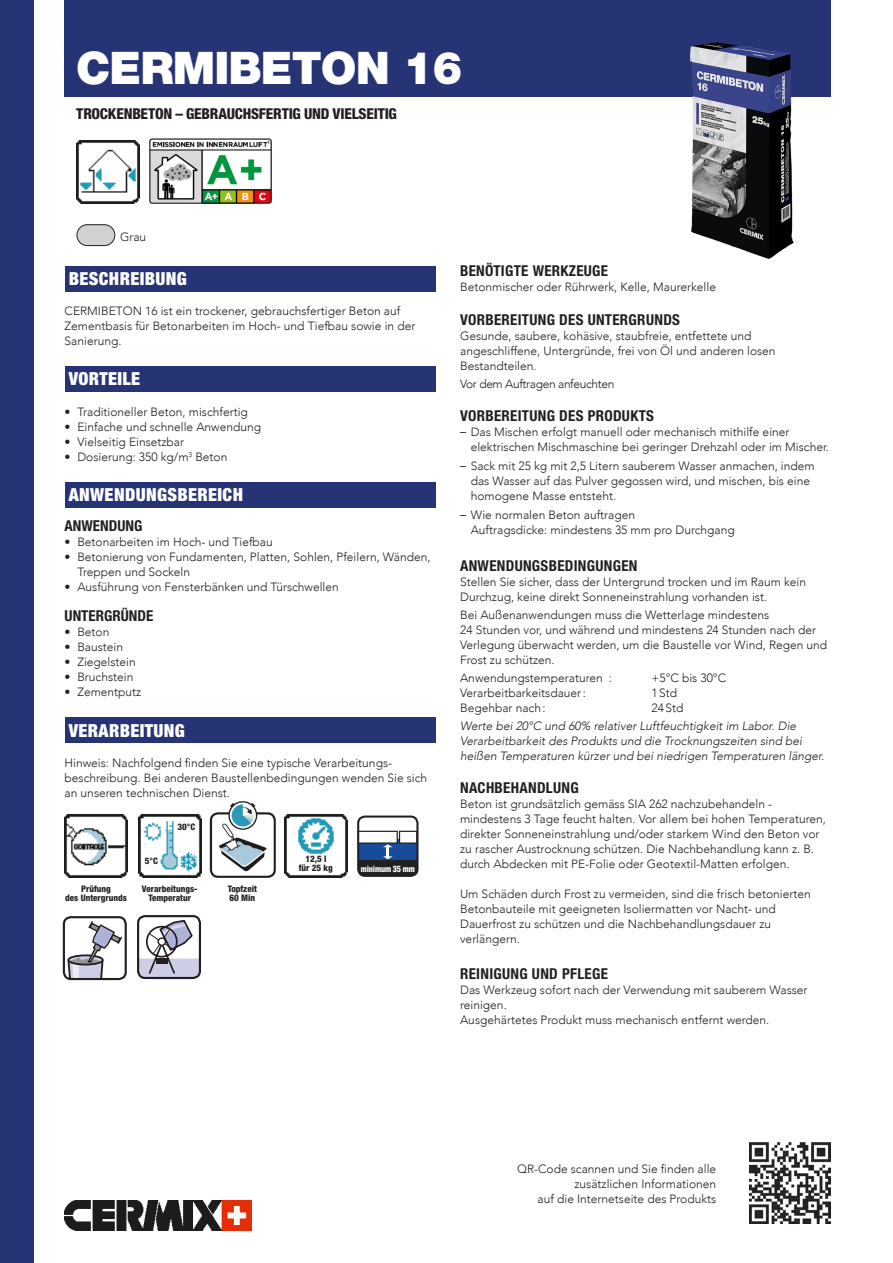
<style>
.page{position:relative;width:893px;height:1263px;background:#fff}
.page>*{position:absolute;margin:0;border:0;box-sizing:border-box;transform-origin:0 0}
.H1_-_Titre_du_produi{font:900 45px "Helvetica Neue LT Std";letter-spacing:-.02em;color:#fff}
.H4_-_Titre_fiche{font:900 condensed 18px "Helvetica Neue LT Std";letter-spacing:.02em;color:#fff}
.H5_-_Sout-Titre_Fich{font:700 condensed 15px "Helvetica Neue LT Std";letter-spacing:.02em;color:#231f20}
.H2_-_Sous-titre_prod{font:800 condensed 15px "Helvetica Neue LT Std";letter-spacing:-.015em;color:#231f20}
.P_-_Texte_courant{font:700 condensed 15px "Helvetica Neue LT Std";color:#231f20}
.P_-_Texte_courant-2{font:300 12px/15px "Avenir";color:#231f20}
.P_-_Texte_courant-3{font:italic 300 12px/15px "Avenir";color:#231f20}
.P_-_Texte_courant-4{font:300 12px "Avenir";letter-spacing:-.03em;color:#231f20}
.P_-_Explication_icon{font:800 condensed 9px/9px "Helvetica Neue LT Std";color:#231f20}
.t1{font:900 condensed 8.4px "Helvetica LT Std";letter-spacing:-.02em;color:#fff}
.s1{font-family:"Helvetica Neue LT Std";font-weight:400;font-stretch:condensed}
</style>
<div class="page">
<div style="left:0;top:0;width:34px;height:1263px;background:#263374"></div>
<div style="left:65px;top:0;width:766px;height:97px;background:#263374"></div>
<img style="left:65px;top:1200px;width:186px;height:31px">
<div style="left:65px;top:266px;width:370px;height:25px;background:#263374"></div>
<div style="left:65px;top:366px;width:370px;height:26px;background:#263374"></div>
<div style="left:65px;top:482px;width:370px;height:25px;background:#263374"></div>
<div style="left:65px;top:717px;width:370px;height:26px;background:#263374"></div>
<img style="left:284px;top:815px;width:63px;height:63px">
<img style="left:65px;top:815px;width:63px;height:63px">
<img style="left:138px;top:815px;width:63px;height:63px">
<img style="left:76px;top:140px;width:63px;height:63px">
<div style="left:77px;top:225px;width:38px;height:21px;background:#d1d2d4;border-radius:10px"></div>
<div style="left:77px;top:224px;width:38px;height:22px;border:1px solid #231f20;border-radius:10px"></div>
<img style="left:690px;top:43px;width:104px;height:216px">
<div style="left:358px;top:831px;width:40px;height:13px;border:1px solid #231f20"></div>
<div style="left:399px;top:831px;width:18px;height:13px;border:1px solid #231f20"></div>
<svg style="left:360px;top:839px;width:57px;height:37px;background:#394d71"></svg>
<div style="left:357px;top:815px;width:61px;height:62px;border:2px solid #231f20;border-radius:7px"></div>
<svg style="left:66px;top:920px;width:57px;height:61px"></svg>
<div style="left:63px;top:916px;width:64px;height:64px;border:2px solid #231f20;border-radius:7px"></div>
<svg style="left:139px;top:918px;width:61px;height:60px"></svg>
<div style="left:137px;top:915px;width:64px;height:64px;border:2px solid #231f20;border-radius:7px"></div>
<img style="left:209px;top:801px;width:67px;height:77px">
<img style="left:150px;top:139px;width:122px;height:65px">
<img style="left:749px;top:1142px;width:82px;height:81px">
<p class="H1_-_Titre_du_produi" style="left:76px;top:41px;width:388px">CERMIBETON 16</p>
<p class="H2_-_Sous-titre_prod" style="left:76px;top:104px;width:322px">TROCKENBETON – GEBRAUCHSFERTIG UND VIELSEITIG</p>
<p class="P_-_Texte_courant-2" style="left:120px;top:229px;width:28px">Grau</p>
<p class="H4_-_Titre_fiche" style="left:69px;top:267px;width:119px">BESCHREIBUNG</p>
<p class="P_-_Texte_courant-2" style="left:65px;top:304px;width:352px">CERMIBETON 16 ist ein trockener, gebrauchsfertiger Beton auf<br>Zementbasis für Betonarbeiten im Hoch- und Tiefbau sowie in der<br>Sanierung.</p>
<p class="H4_-_Titre_fiche" style="left:69px;top:368px;width:73px">VORTEILE</p>
<p class="P_-_Texte_courant-2" style="left:65px;top:404px;width:185px">• Traditioneller Beton, mischfertig</p>
<p class="P_-_Texte_courant-2" style="left:65px;top:419px;width:198px">• Einfache und schnelle Anwendung</p>
<p class="P_-_Texte_courant-2" style="left:65px;top:434px;width:121px">• Vielseitig Einsetzbar</p>
<p class="P_-_Texte_courant-2" style="left:65px;top:449px;width:164px">• Dosierung: 350 kg/m<sup>3</sup> Beton</p>
<p class="H4_-_Titre_fiche" style="left:69px;top:483px;width:176px">ANWENDUNGSBEREICH</p>
<p class="P_-_Texte_courant" style="left:65px;top:517px;width:79px">ANWENDUNG</p>
<p class="P_-_Texte_courant-2" style="left:65px;top:535px;width:210px">• Betonarbeiten im Hoch- und Tiefbau</p>
<p class="P_-_Texte_courant-2" style="left:77px;top:550px;width:355px;text-indent:-13px">• Betonierung von Fundamenten, Platten, Sohlen, Pfeilern, Wänden,<br>Treppen und Sockeln</p>
<p class="P_-_Texte_courant-2" style="left:65px;top:580px;width:276px">• Ausführung von Fensterbänken und Türschwellen</p>
<p class="P_-_Texte_courant" style="left:65px;top:607px;width:90px">UNTERGRÜNDE</p>
<p class="P_-_Texte_courant-2" style="left:65px;top:625px;width:46px">• Beton</p>
<p class="P_-_Texte_courant-2" style="left:65px;top:640px;width:60px">• Baustein</p>
<p class="P_-_Texte_courant-2" style="left:65px;top:655px;width:73px">• Ziegelstein</p>
<p class="P_-_Texte_courant-2" style="left:65px;top:670px;width:70px">• Bruchstein</p>
<p class="P_-_Texte_courant-2" style="left:65px;top:685px;width:78px">• Zementputz</p>
<p class="H4_-_Titre_fiche" style="left:69px;top:719px;width:117px">VERARBEITUNG</p>
<p class="P_-_Texte_courant-2" style="left:65px;top:755px;width:364px">Hinweis: Nachfolgend finden Sie eine typische Verarbeitungs&shy;beschreibung. Bei anderen Baustellenbedingungen wenden Sie sich an unseren technischen Dienst.</p>
<p class="P_-_Explication_icon" style="left:81px;top:884px;width:31px">Prüfung</p>
<p class="P_-_Explication_icon" style="left:65px;top:893px;width:63px">des Untergrunds</p>
<p class="P_-_Explication_icon" style="left:178px;top:822px;width:19px">30°C</p>
<p class="P_-_Explication_icon" style="left:145px;top:856px;width:15px">5°C</p>
<p class="P_-_Explication_icon" style="left:142px;top:884px;width:57px">Verarbeitungs-</p>
<p class="P_-_Explication_icon" style="left:148px;top:893px;width:44px">Temperatur</p>
<p class="P_-_Explication_icon" style="left:228px;top:884px;width:31px">Topfzeit<br>60 Min</p>
<p class="P_-_Explication_icon" style="left:305px;top:854px;width:23px">12,5 l</p>
<p class="P_-_Explication_icon" style="left:299px;top:863px;width:36px">für 25 kg</p>
<p class="t1" style="left:361px;top:863px;width:56px">minimum 35 mm</p>
<p class="H5_-_Sout-Titre_Fich" style="left:460px;top:262px;width:150px">BENÖTIGTE WERKZEUGE</p>
<p class="P_-_Texte_courant-2" style="left:460px;top:280px;width:257px">Betonmischer oder Rührwerk, Kelle, Maurerkelle</p>
<p class="H5_-_Sout-Titre_Fich" style="left:460px;top:310px;width:221px">VORBEREITUNG DES UNTERGRUNDS</p>
<p class="P_-_Texte_courant-2" style="left:460px;top:328px;width:317px">Gesunde, saubere, kohäsive, staubfreie, entfettete und angeschliffene, Untergründe, frei von Öl und anderen losen<br>Bestandteilen.</p>
<p class="P_-_Texte_courant-4" style="left:460px;top:376px;width:156px">Vor dem Auftragen anfeuchten</p>
<p class="H5_-_Sout-Titre_Fich" style="left:460px;top:406px;width:195px">VORBEREITUNG DES PRODUKTS</p>
<p class="P_-_Texte_courant-2" style="left:471px;top:424px;width:360px;text-indent:-11px"><span class="s1">–</span> Das Mischen erfolgt manuell oder mechanisch mithilfe einer elektrischen Mischmaschine bei geringer Drehzahl oder im Mischer.</p>
<p class="P_-_Texte_courant-2" style="left:471px;top:458px;width:345px;text-indent:-11px"><span class="s1">–</span> Sack mit 25 kg mit 2,5 Litern sauberem Wasser anmachen, indem das Wasser auf das Pulver gegossen wird, und mischen, bis eine homogene Masse entsteht.</p>
<p class="P_-_Texte_courant-2" style="left:471px;top:507px;width:266px;text-indent:-11px"><span class="s1">–</span> Wie normalen Beton auftragen<br>Auftragsdicke: mindestens 35 mm pro Durchgang</p>
<p class="H5_-_Sout-Titre_Fich" style="left:460px;top:557px;width:179px">ANWENDUNGSBEDINGUNGEN</p>
<p class="P_-_Texte_courant-2" style="left:460px;top:575px;width:347px">Stellen Sie sicher, dass der Untergrund trocken und im Raum kein<br>Durchzug, keine direkt Sonneneinstrahlung vorhanden ist.</p>
<p class="P_-_Texte_courant-2" style="left:460px;top:608px;width:369px">Bei Außenanwendungen muss die Wetterlage mindestens<br>24 Stunden vor, und während und mindestens 24 Stunden nach der Verlegung überwacht werden, um die Baustelle vor Wind, Regen und Frost zu schützen.</p>
<p class="P_-_Texte_courant-2" style="left:460px;top:671px;width:153px">Anwendungstemperaturen :</p>
<p class="P_-_Texte_courant-2" style="left:651px;top:671px;width:76px">+5°C bis 30°C</p>
<p class="P_-_Texte_courant-2" style="left:460px;top:686px;width:127px">Verarbeitbarkeitsdauer:</p>
<p class="P_-_Texte_courant-2" style="left:651px;top:686px;width:27px">1Std</p>
<p class="P_-_Texte_courant-2" style="left:460px;top:701px;width:87px">Begehbar nach:</p>
<p class="P_-_Texte_courant-2" style="left:651px;top:701px;width:33px">24Std</p>
<p class="P_-_Texte_courant-3" style="left:460px;top:719px;width:366px">Werte bei 20°C und 60% relativer Luftfeuchtigkeit im Labor. Die<br>Verarbeitbarkeit des Produkts und die Trocknungszeiten sind bei heißen Temperaturen kürzer und bei niedrigen Temperaturen länger.</p>
<p class="H5_-_Sout-Titre_Fich" style="left:460px;top:779px;width:120px">NACHBEHANDLUNG</p>
<p class="P_-_Texte_courant-2" style="left:460px;top:797px;width:367px">Beton ist grundsätzlich gemäss SIA 262 nachzubehandeln - mindestens 3 Tage feucht halten. Vor allem bei hohen Temperaturen, direkter Sonneneinstrahlung und/oder starkem Wind den Beton vor zu rascher Austrocknung schützen. Die Nachbehandlung kann z. B. durch Abdecken mit PE-Folie oder Geotextil-Matten erfolgen.</p>
<p class="P_-_Texte_courant-2" style="left:460px;top:887px;width:352px">Um Schäden durch Frost zu vermeiden, sind die frisch betonierten Betonbauteile mit geeigneten Isoliermatten vor Nacht- und Dauerfrost zu schützen und die Nachbehandlungsdauer zu verlängern.</p>
<p class="H5_-_Sout-Titre_Fich" style="left:460px;top:965px;width:149px">REINIGUNG UND PFLEGE</p>
<p class="P_-_Texte_courant-2" style="left:460px;top:983px;width:349px">Das Werkzeug sofort nach der Verwendung mit sauberem Wasser reinigen.</p>
<p class="P_-_Texte_courant-2" style="left:460px;top:1013px;width:311px">Ausgehärtetes Produkt muss mechanisch entfernt werden.</p>
<p class="P_-_Texte_courant-2" style="left:517px;top:1161px;width:201px;text-align:right">QR-Code scannen und Sie finden alle zusätzlichen Informationen<br>auf die Internetseite des Produkts</p>
</div>
